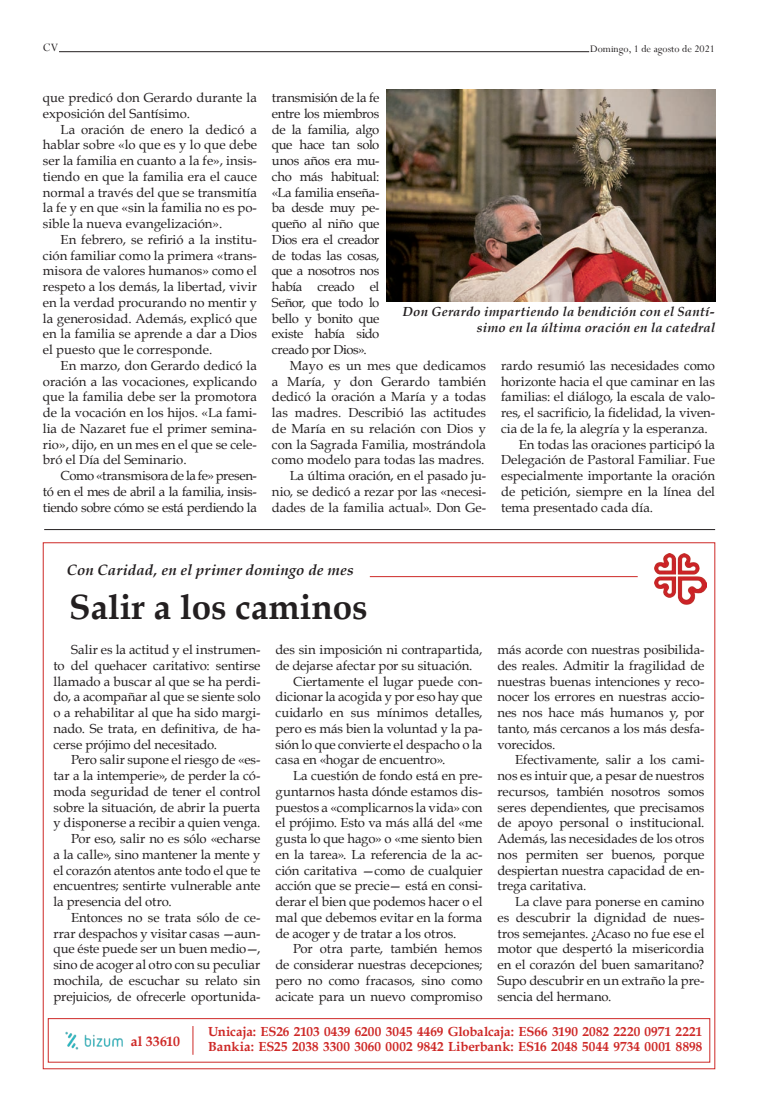
<style>
.page{position:relative;width:758px;height:1112px;background:#fff}
.page>*{position:absolute;margin:0;border:0;box-sizing:border-box;transform-origin:0 0}
.t1{font:700 35px "Book Antiqua";color:#231f20}
.t2{font:italic 700 15px "Book Antiqua";letter-spacing:.015em;color:#231f20}
.t3{font:700 13.75px "Book Antiqua";letter-spacing:.015em;color:#ce2927}
.t4{font:13.12px/15.8px "Book Antiqua";letter-spacing:-.005em;color:#231f20;text-align:justify}
.t5{font:700 13.12px "Book Antiqua";letter-spacing:.005em;color:#ce2927}
.t6{font:italic 700 13.12px/15.8px "Book Antiqua";letter-spacing:.015em;color:#231f20;text-align:right}
.t7{font:12.5px "Perpetua";color:#231f20}
.t8{font:11.25px "Perpetua";color:#231f20}
</style>
<div class="page">
<hr style="left:59px;top:51px;width:530px;height:1px;background:#231f20">
<hr style="left:44px;top:529px;width:671px;height:1px;background:#231f20">
<img style="left:655px;top:553px;width:51px;height:52px">
<hr style="left:370px;top:576px;width:267px;height:1px;background:#ce2927">
<div style="left:48px;top:1018px;width:662px;height:44px;border:1px solid #ce2927"></div>
<img style="left:65px;top:1031px;width:58px;height:19px">
<svg style="left:193px;top:1026px;width:1px;height:29px"></svg>
<img style="left:386px;top:89px;width:329px;height:212px">
<p class="t7" style="left:43px;top:39px;width:17px">CV</p>
<p class="t8" style="left:590px;top:42px;width:126px">Domingo, 1 de agosto de 2021</p>
<p class="t4" style="left:43px;top:90px;width:215px">que predicó don Gerardo durante la exposición del Santísimo.</p>
<p class="t4" style="left:43px;top:121px;width:215px;text-indent:18px">La oración de enero la dedicó a hablar sobre «lo que es y lo que debe ser la familia en cuanto a la fe», insis&shy;tiendo en que la familia era el cauce normal a través del que se transmitía la fe y en que «sin la familia no es po&shy;sible la nueva evangelización».</p>
<p class="t4" style="left:43px;top:231px;width:215px;text-indent:18px">En febrero, se refirió a la institu&shy;ción familiar como la primera «trans&shy;misora de valores humanos» como el respeto a los demás, la libertad, vivir en la verdad procurando no mentir y la generosidad. Además, explicó que en la familia se aprende a dar a Dios el puesto que le corresponde.</p>
<p class="t4" style="left:43px;top:357px;width:215px;text-indent:18px">En marzo, don Gerardo dedicó la oración a las vocaciones, explicando que la familia debe ser la promotora de la vocación en los hijos. «La fami&shy;lia de Nazaret fue el primer semina&shy;rio», dijo, en un mes en el que se cele&shy;bró el Día del Seminario.</p>
<p class="t4" style="left:43px;top:468px;width:215px;text-indent:18px">Como «transmisora de la fe» presen&shy;tó en el mes de abril a la familia, insis&shy;tiendo sobre cómo se está perdiendo la</p>
<p class="t4" style="left:272px;top:90px;width:109px">transmisión de la fe entre los miembros de la familia, algo que hace tan solo unos años era mu&shy;cho más habitual: «La familia enseña&shy;ba desde muy pe&shy;queño al niño que Dios era el creador de todas las cosas, que a nosotros nos había creado el Señor, que todo lo bello y bonito que existe había sido creado por Dios».</p>
<p class="t4" style="left:272px;top:357px;width:215px;text-indent:18px">Mayo es un mes que dedicamos a María, y don Gerardo también dedicó la oración a María y a todas las madres. Describió las actitudes de María en su relación con Dios y con la Sagrada Familia, mostrándola como modelo para todas las madres.</p>
<p class="t4" style="left:272px;top:468px;width:215px;text-indent:18px">La última oración, en el pasado ju&shy;nio, se dedicó a rezar por las «necesi&shy;dades de la familia actual». Don Ge-</p>
<p class="t6" style="left:403px;top:303px;width:314px">Don Gerardo impartiendo la bendición con el Santí&shy;simo en la última oración en la catedral</p>
<p class="t4" style="left:501px;top:357px;width:215px">rardo resumió las necesidades como horizonte hacia el que caminar en las familias: el diálogo, la escala de valo&shy;res, el sacrificio, la fidelidad, la viven&shy;cia de la fe, la alegría y la esperanza.</p>
<p class="t4" style="left:501px;top:436px;width:215px;text-indent:18px">En todas las oraciones participó la Delegación de Pastoral Familiar. Fue especialmente importante la oración de petición, siempre en la línea del tema presentado cada día.</p>
<p class="t2" style="left:67px;top:560px;width:288px">Con Caridad, en el primer domingo de mes</p>
<p class="t1" style="left:69px;top:584px;width:300px">Salir a los caminos</p>
<p class="t4" style="left:54px;top:641px;width:208px;text-indent:18px">Salir es la actitud y el instrumen&shy;to del quehacer caritativo: sentirse llamado a buscar al que se ha perdi&shy;do, a acompañar al que se siente solo o a rehabilitar al que ha sido margi&shy;nado. Se trata, en definitiva, de ha&shy;cerse prójimo del necesitado.</p>
<p class="t4" style="left:54px;top:752px;width:208px;text-indent:18px">Pero salir supone el riesgo de «es&shy;tar a la intemperie», de perder la có&shy;moda seguridad de tener el control sobre la situación, de abrir la puerta y disponerse a recibir a quien venga.</p>
<p class="t4" style="left:54px;top:830px;width:208px;text-indent:18px">Por eso, salir no es sólo «echarse a la calle», sino mantener la mente y el corazón atentos ante todo el que te encuentres; sentirte vulnerable ante la presencia del otro.</p>
<p class="t4" style="left:54px;top:909px;width:208px;text-indent:18px">Entonces no se trata sólo de ce&shy;rrar despachos y visitar casas —aun&shy;que éste puede ser un buen medio—, sino de acoger al otro con su peculiar mochila, de escuchar su relato sin prejuicios, de ofrecerle oportunida-</p>
<p class="t4" style="left:275px;top:641px;width:208px">des sin imposición ni contrapartida, de dejarse afectar por su situación.</p>
<p class="t4" style="left:275px;top:673px;width:208px;text-indent:18px">Ciertamente el lugar puede con&shy;dicionar la acogida y por eso hay que cuidarlo en sus mínimos detalles, pero es más bien la voluntad y la pa&shy;sión lo que convierte el despacho o la casa en «hogar de encuentro».</p>
<p class="t4" style="left:275px;top:767px;width:208px;text-indent:18px">La cuestión de fondo está en pre&shy;guntarnos hasta dónde estamos dis&shy;puestos a «complicarnos la vida» con el prójimo. Esto va más allá del «me gusta lo que hago» o «me siento bien en la tarea». La referencia de la ac&shy;ción caritativa —como de cualquier acción que se precie— está en consi&shy;derar el bien que podemos hacer o el mal que debemos evitar en la forma de acoger y de tratar a los otros.</p>
<p class="t4" style="left:275px;top:941px;width:208px;text-indent:18px">Por otra parte, también hemos de considerar nuestras decepciones; pero no como fracasos, sino como acicate para un nuevo compromiso</p>
<p class="t4" style="left:497px;top:641px;width:208px">más acorde con nuestras posibilida&shy;des reales. Admitir la fragilidad de nuestras buenas intenciones y reco&shy;nocer los errores en nuestras accio&shy;nes nos hace más humanos y, por tanto, más cercanos a los más desfa&shy;vorecidos.</p>
<p class="t4" style="left:497px;top:752px;width:208px;text-indent:18px">Efectivamente, salir a los cami&shy;nos es intuir que, a pesar de nuestros recursos, también nosotros somos seres dependientes, que precisamos de apoyo personal o institucional.<br>Además, las necesidades de los otros nos permiten ser buenos, porque despiertan nuestra capacidad de en&shy;trega caritativa.</p>
<p class="t4" style="left:497px;top:893px;width:208px;text-indent:18px">La clave para ponerse en camino es descubrir la dignidad de nues&shy;tros semejantes. ¿Acaso no fue ese el motor que despertó la misericordia en el corazón del buen samaritano?<br>Supo descubrir en un extraño la pre&shy;sencia del hermano.</p>
<p class="t3" style="left:131px;top:1032px;width:51px">al 33610</p>
<p class="t5" style="left:208px;top:1022px;width:495px">Unicaja: ES26 2103 0439 6200 3045 4469 Globalcaja: ES66 3190 2082 2220 0971 2221</p>
<p class="t5" style="left:208px;top:1038px;width:496px">Bankia: ES25 2038 3300 3060 0002 9842 Liberbank: ES16 2048 5044 9734 0001 8898</p>
</div>
